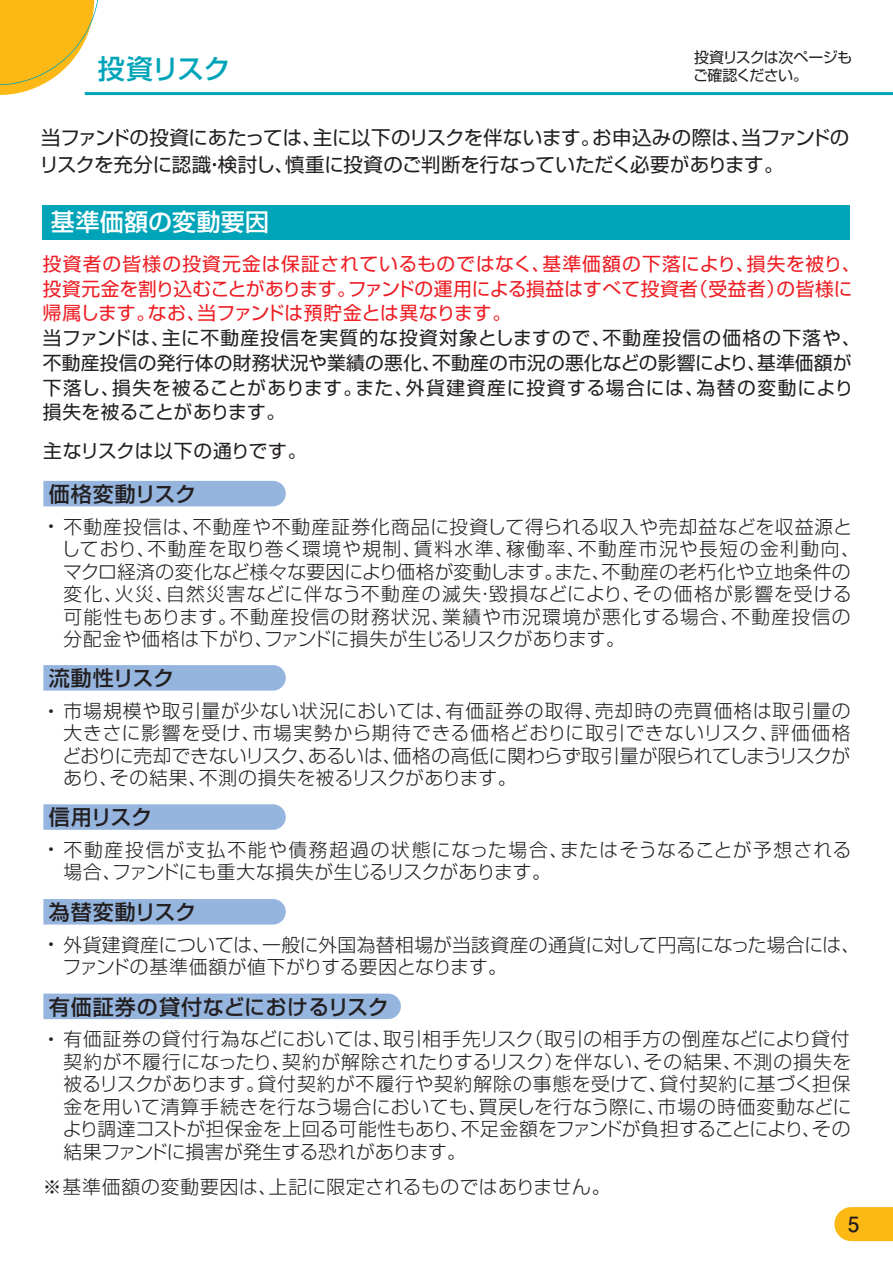
<style>
.page{position:relative;width:893px;height:1263px;background:#fff}
.page>*{position:absolute;margin:0;border:0;box-sizing:border-box;transform-origin:0 0}
.t1{font:500 27px "Shin Go Pro";letter-spacing:-.03em;color:#00a4b8}
.t2{font:500 24px "Shin Go Pro";letter-spacing:.01em;color:#fff}
.t3{font:500 21px "Shin Go Pro";letter-spacing:.01em;color:#231f20}
.t4{font:700 21px "Futo Go B101 Pro";color:#231f20}
.t5{font:19.5px/27px "Shin Go Pro";letter-spacing:-.01em;color:#231f20}
.t6{font:300 18.75px/22.5px "Shin Go Pro";letter-spacing:.025em;color:#231f20;text-align:justify}
.t7{font:300 18.75px/22.5px "Shin Go Pro";letter-spacing:.05em;color:#231f20}
.t8{font:18.75px/24.8px "Shin Go Pro";letter-spacing:.015em;color:#231f20}
.t9{font:18.75px/24.8px "Shin Go Pro";letter-spacing:.025em;color:#ee1d23}
.t10{font:300 18.75px/22.5px "Shin Go Pro";letter-spacing:.005em;color:#231f20}
.t11{font:15px/18px "Shin Go Pro";letter-spacing:-.045em;color:#231f20}
.s1{font-family:"Koz Go Pro";font-weight:400;font-size:18px}
</style>
<div class="page">
<svg style="left:0;top:0;width:98px;height:95px"></svg>
<hr style="left:85px;top:92px;width:808px;height:3px;background:#00a4b8">
<div style="left:43px;top:481px;width:243px;height:25px;background:#95b5de"></div>
<svg style="left:43px;top:665px;width:243px;height:26px;background:#98b7df"></svg>
<svg style="left:43px;top:804px;width:243px;height:26px;background:#98b7df"></svg>
<div style="left:43px;top:899px;width:243px;height:25px;background:#95b5de"></div>
<div style="left:43px;top:993px;width:358px;height:26px;background:#95b5de"></div>
<div style="left:43px;top:206px;width:807px;height:34px;background:#00a4b8"></div>
<svg style="left:834px;top:1207px;width:59px;height:34px;background:#fcbd24"></svg>
<h1 class="t1" style="left:98px;top:47px;width:134px">投資リスク</h1>
<p class="t11" style="left:693px;top:47px;width:160px">投資リスクは次ページもご確認ください。</p>
<p class="t5" style="left:39px;top:122px;width:811px">当ファンドの投資にあたっては、主に以下のリスクを伴ないます。お申込みの際は、当ファンドのリスクを充分に認識・検討し、慎重に投資のご判断を行なっていただく必要があります。</p>
<p class="t2" style="left:51px;top:203px;width:220px">基準価額の変動要因</p>
<p class="t9" style="left:43px;top:249px;width:819px">投資者の皆様の投資元金は保証されているものではなく、基準価額の下落により、損失を被り、投資元金を割り込むことがあります。ファンドの運用による損益はすべて投資者（受益者）の皆様に帰属します。なお、当ファンドは預貯金とは異なります。</p>
<p class="t8" style="left:43px;top:323px;width:819px">当ファンドは、主に不動産投信を実質的な投資対象としますので、不動産投信の価格の下落や、不動産投信の発行体の財務状況や業績の悪化、不動産の市況の悪化などの影響により、基準価額が下落し、損失を被ることがあります。また、外貨建資産に投資する場合には、為替の変動により損失を被ることがあります。</p>
<p class="t8" style="left:43px;top:436px;width:265px">主なリスクは以下の通りです。</p>
<p class="t3" style="left:49px;top:476px;width:149px">価格変動リスク</p>
<p class="t7" style="left:61px;top:513px;width:800px;text-indent:-19px"><span class="s1">・</span>不動産投信は、不動産や不動産証券化商品に投資して得られる収入や売却益などを収益源としており、不動産を取り巻く環境や規制、賃料水準、稼働率、不動産市況や長短の金利動向、マクロ経済の変化など様々な要因により価格が変動します。また、不動産の老朽化や立地条件の変化、火災、自然災害などに伴なう不動産の滅失・毀損などにより、その価格が影響を受ける可能性もあります。不動産投信の財務状況、業績や市況環境が悪化する場合、不動産投信の分配金や価格は下がり、ファンドに損失が生じるリスクがあります。</p>
<p class="t3" style="left:49px;top:661px;width:127px">流動性リスク</p>
<p class="t6" style="left:62px;top:697px;width:790px;text-indent:-20px"><span class="s1">・</span>市場規模や取引量が少ない状況においては、有価証券の取得、売却時の売買価格は取引量の大きさに影響を受け、市場実勢から期待できる価格どおりに取引できないリスク、評価価格どおりに売却できないリスク、あるいは、価格の高低に関わらず取引量が限られてしまうリスクがあり、その結果、不測の損失を被るリスクがあります。</p>
<p class="t3" style="left:49px;top:800px;width:105px">信用リスク</p>
<p class="t7" style="left:63px;top:836px;width:790px;text-indent:-21px"><span class="s1">・</span>不動産投信が支払不能や債務超過の状態になった場合、またはそうなることが予想される場合、ファンドにも重大な損失が生じるリスクがあります。</p>
<p class="t3" style="left:49px;top:895px;width:149px">為替変動リスク</p>
<p class="t10" style="left:63px;top:931px;width:799px;text-indent:-20px"><span class="s1">・</span>外貨建資産については、一般に外国為替相場が当該資産の通貨に対して円高になった場合には、ファンドの基準価額が値下がりする要因となります。</p>
<p class="t3" style="left:49px;top:989px;width:342px">有価証券の貸付などにおけるリスク</p>
<p class="t6" style="left:63px;top:1025px;width:790px;text-indent:-21px"><span class="s1">・</span>有価証券の貸付行為などにおいては、取引相手先リスク（取引の相手方の倒産などにより貸付契約が不履行になったり、契約が解除されたりするリスク）を伴ない、その結果、不測の損失を被るリスクがあります。貸付契約が不履行や契約解除の事態を受けて、貸付契約に基づく担保金を用いて清算手続きを行なう場合においても、買戻しを行なう際に、市場の時価変動などにより調達コストが担保金を上回る可能性もあり、不足金額をファンドが負担することにより、その結果ファンドに損害が発生する恐れがあります。</p>
<p class="t6" style="left:43px;top:1173px;width:569px">※基準価額の変動要因は、上記に限定されるものではありません。</p>
<p class="t4" style="left:848px;top:1207px;width:13px">5</p>
</div>
